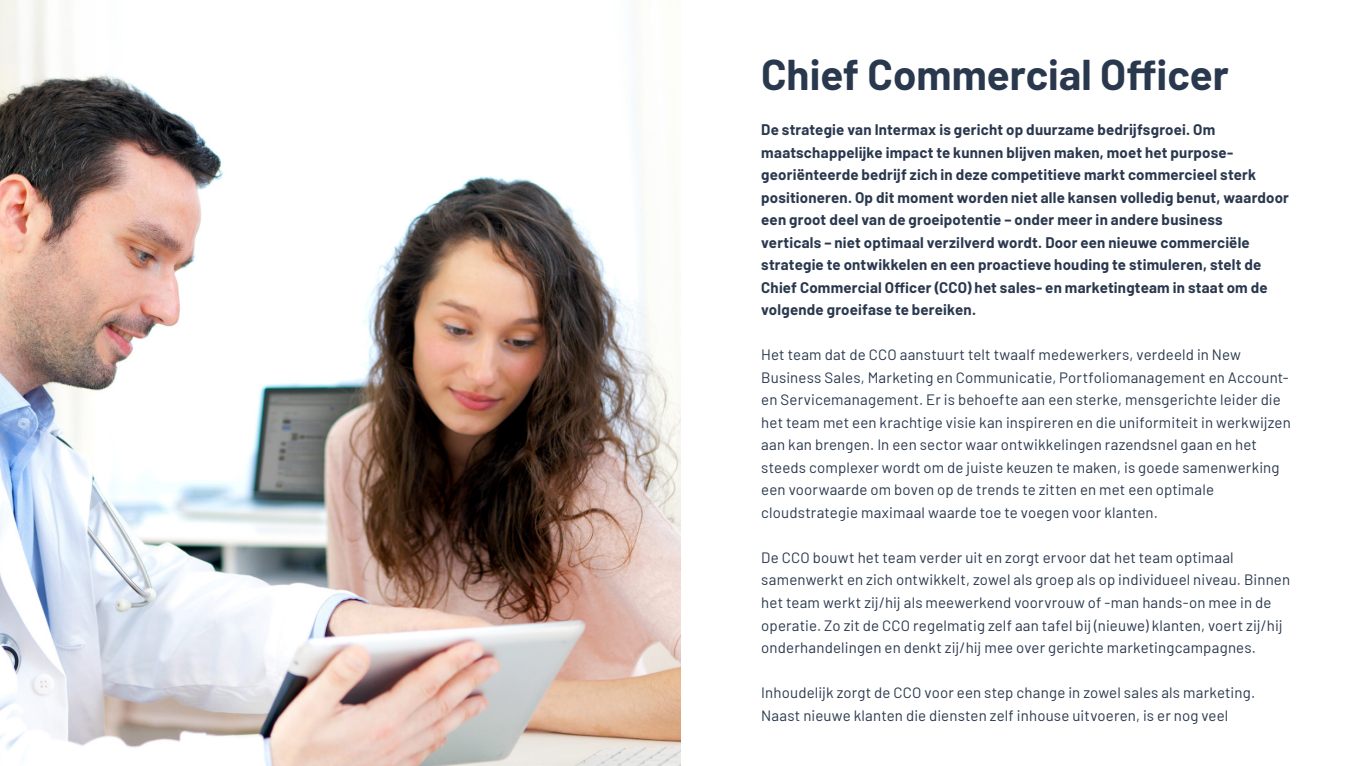
<style>
.page{position:relative;width:1361px;height:766px;background:#fff}
.page>*{position:absolute;margin:0;border:0;box-sizing:border-box;transform-origin:0 0}
.t1{font:700 42px "Barlow";color:#2a384e}
.t2{font:15px/22.5px "Barlow";letter-spacing:.01em;color:#2a384e}
.t3{font:700 15px/22.5px "Barlow";letter-spacing:.015em;color:#2a384e}
</style>
<div class="page">
<img style="left:0;top:0;width:680px;height:765px">
<p class="t1" style="left:761px;top:44px;width:469px">Chief Commercial Officer</p>
<p class="t3" style="left:761px;top:117px;width:529px">De strategie van Intermax is gericht op duurzame bedrijfsgroei. Om maatschappelijke impact te kunnen blijven maken, moet het purpose&shy;georiënteerde bedrijf zich in deze competitieve markt commercieel sterk positioneren. Op dit moment worden niet alle kansen volledig benut, waardoor een groot deel van de groeipotentie – onder meer in andere business<br>verticals – niet optimaal verzilverd wordt. Door een nieuwe commerciële strategie te ontwikkelen en een proactieve houding te stimuleren, stelt de Chief Commercial Officer (CCO) het sales- en marketingteam in staat om de volgende groeifase te bereiken.</p>
<p class="t2" style="left:761px;top:342px;width:531px">Het team dat de CCO aanstuurt telt twaalf medewerkers, verdeeld in New Business Sales, Marketing en Communicatie, Portfoliomanagement en Account&shy;en Servicemanagement. Er is behoefte aan een sterke, mensgerichte leider die het team met een krachtige visie kan inspireren en die uniformiteit in werkwijzen aan kan brengen. In een sector waar ontwikkelingen razendsnel gaan en het steeds complexer wordt om de juiste keuzen te maken, is goede samenwerking een voorwaarde om boven op de trends te zitten en met een optimale cloudstrategie maximaal waarde toe te voegen voor klanten.</p>
<p class="t2" style="left:761px;top:545px;width:530px">De CCO bouwt het team verder uit en zorgt ervoor dat het team optimaal samenwerkt en zich ontwikkelt, zowel als groep als op individueel niveau. Binnen het team werkt zij/hij als meewerkend voorvrouw of -man hands-on mee in de operatie. Zo zit de CCO regelmatig zelf aan tafel bij (nieuwe) klanten, voert zij/hij onderhandelingen en denkt zij/hij mee over gerichte marketingcampagnes.</p>
<p class="t2" style="left:761px;top:680px;width:495px">Inhoudelijk zorgt de CCO voor een step change in zowel sales als marketing.<br>Naast nieuwe klanten die diensten zelf inhouse uitvoeren, is er nog veel</p>
</div>
